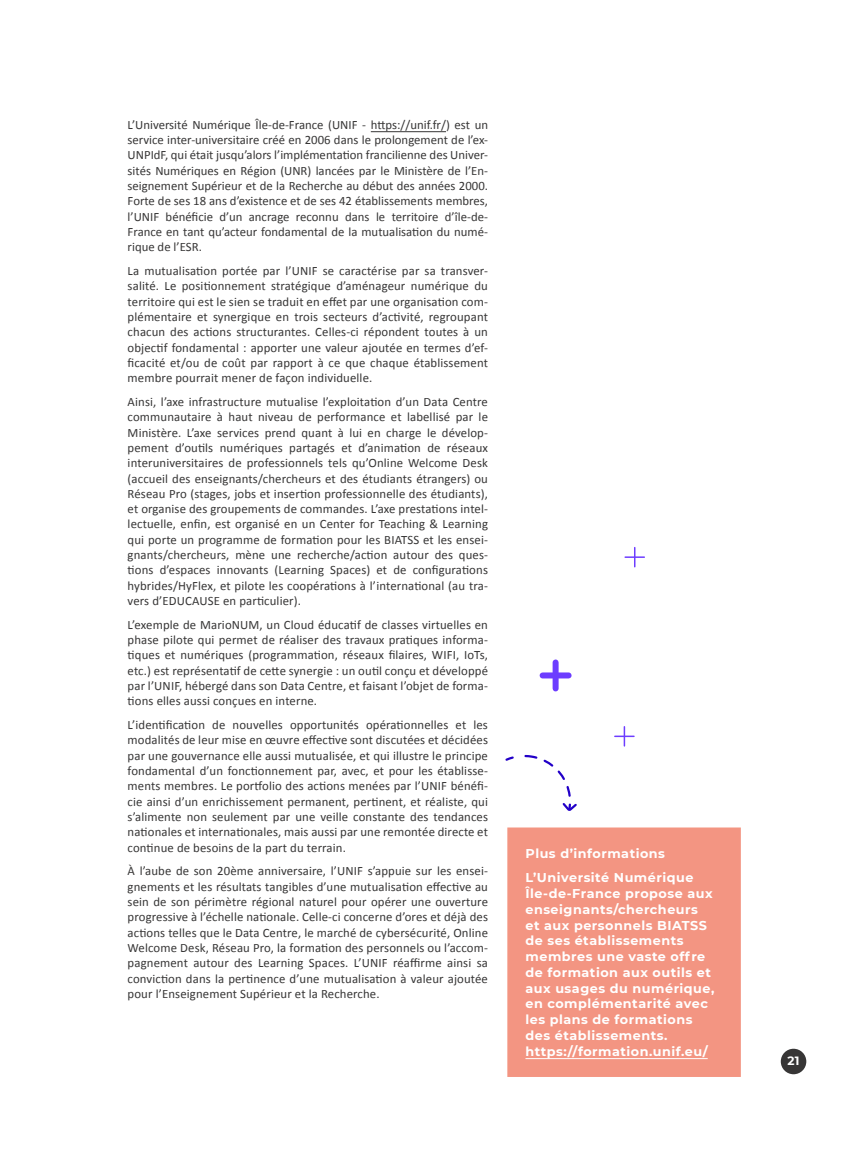
<style>
.page{position:relative;width:851px;height:1170px;background:#fff}
.page>*{position:absolute;margin:0;border:0;box-sizing:border-box;transform-origin:0 0}
.t1{font:12.75px/15.3px "Calibri";letter-spacing:.01em;color:#373636;text-align:justify}
.t2{font:700 12.75px/15.8px "Montserrat";letter-spacing:.04em;color:#fff}
.t3{font:700 12px "Montserrat";color:#fff}
</style>
<div class="page">
<div style="left:780px;top:1048px;width:26px;height:26px;background:#373636;border-radius:50%"></div>
<svg style="left:625px;top:547px;width:19px;height:19px"></svg>
<svg style="left:623px;top:726px;width:2px;height:19px"></svg>
<hr style="left:614px;top:735px;width:20px;height:2px;background:#6d3dff">
<div style="left:552px;top:662px;width:6px;height:26px;background:#6d3dff"></div>
<div style="left:542px;top:672px;width:26px;height:6px;background:#6d3dff"></div>
<hr style="left:371px;top:131px;width:75px;height:1px;background:#373636">
<svg style="left:505px;top:754px;width:72px;height:57px"></svg>
<div style="left:507px;top:827px;width:233px;height:249px;background:#f39582;border:2px solid #f39582"></div>
<hr style="left:525px;top:1058px;width:182px;height:1px;background:#fff">
<p class="t1" style="left:128px;top:117px;width:362px">L’Université Numérique Île-de-France (UNIF - https://unif.fr/) est un service inter-universitaire créé en 2006 dans le prolongement de l’ex-UNPIdF, qui était jusqu’alors l’implémentation francilienne des Univer&shy;sités Numériques en Région (UNR) lancées par le Ministère de l’En&shy;seignement Supérieur et de la Recherche au début des années 2000.<br>Forte de ses 18 ans d’existence et de ses 42 établissements membres, l’UNIF bénéficie d’un ancrage reconnu dans le territoire d’île-de-France en tant qu’acteur fondamental de la mutualisation du numé&shy;rique de l’ESR.</p>
<p class="t1" style="left:128px;top:263px;width:362px">La mutualisation portée par l’UNIF se caractérise par sa transver&shy;salité. Le positionnement stratégique d’aménageur numérique du territoire qui est le sien se traduit en effet par une organisation com&shy;plémentaire et synergique en trois secteurs d’activité, regroupant chacun des actions structurantes. Celles-ci répondent toutes à un objectif fondamental : apporter une valeur ajoutée en termes d’ef&shy;ficacité et/ou de coût par rapport à ce que chaque établissement membre pourrait mener de façon individuelle.</p>
<p class="t1" style="left:128px;top:394px;width:362px">Ainsi, l’axe infrastructure mutualise l’exploitation d’un Data Centre communautaire à haut niveau de performance et labellisé par le Ministère. L’axe services prend quant à lui en charge le dévelop&shy;pement d’outils numériques partagés et d’animation de réseaux interuniversitaires de professionnels tels qu’Online Welcome Desk (accueil des enseignants/chercheurs et des étudiants étrangers) ou Réseau Pro (stages, jobs et insertion professionnelle des étudiants), et organise des groupements de commandes. L’axe prestations intel&shy;lectuelle, enfin, est organisé en un Center for Teaching &amp; Learning qui porte un programme de formation pour les BIATSS et les ensei&shy;gnants/chercheurs, mène une recherche/action autour des ques&shy;tions d’espaces innovants (Learning Spaces) et de configurations hybrides/HyFlex, et pilote les coopérations à l’international (au tra&shy;vers d’EDUCAUSE en particulier).</p>
<p class="t1" style="left:128px;top:617px;width:362px">L’exemple de MarioNUM, un Cloud éducatif de classes virtuelles en phase pilote qui permet de réaliser des travaux pratiques informa&shy;tiques et numériques (programmation, réseaux filaires, WIFI, IoTs, etc.) est représentatif de cette synergie : un outil conçu et développé par l’UNIF, hébergé dans son Data Centre, et faisant l’objet de forma&shy;tions elles aussi conçues en interne.</p>
<p class="t1" style="left:128px;top:717px;width:362px">L’identification de nouvelles opportunités opérationnelles et les modalités de leur mise en œuvre effective sont discutées et décidées par une gouvernance elle aussi mutualisée, et qui illustre le principe fondamental d’un fonctionnement par, avec, et pour les établisse&shy;ments membres. Le portfolio des actions menées par l’UNIF bénéfi&shy;cie ainsi d’un enrichissement permanent, pertinent, et réaliste, qui s’alimente non seulement par une veille constante des tendances nationales et internationales, mais aussi par une remontée directe et continue de besoins de la part du terrain.</p>
<p class="t1" style="left:128px;top:863px;width:362px">À l’aube de son 20ème anniversaire, l’UNIF s’appuie sur les ensei&shy;gnements et les résultats tangibles d’une mutualisation effective au sein de son périmètre régional naturel pour opérer une ouverture progressive à l’échelle nationale. Celle-ci concerne d’ores et déjà des actions telles que le Data Centre, le marché de cybersécurité, Online Welcome Desk, Réseau Pro, la formation des personnels ou l’accom&shy;pagnement autour des Learning Spaces. L’UNIF réaffirme ainsi sa conviction dans la pertinence d’une mutualisation à valeur ajoutée pour l’Enseignement Supérieur et la Recherche.</p>
<p class="t2" style="left:525px;top:840px;width:169px;line-height:24.3px">Plus d’informations<br>L’Université Numérique</p>
<p class="t2" style="left:525px;top:884px;width:190px">Île-de-France propose aux enseignants/chercheurs et aux personnels BIATSS de ses établissements membres une vaste offre de formation aux outils et aux usages du numérique, en complémentarité avec les plans de formations des établissements. https://formation.unif.eu/</p>
<p class="t3" style="left:787px;top:1052px;width:13px">21</p>
</div>
